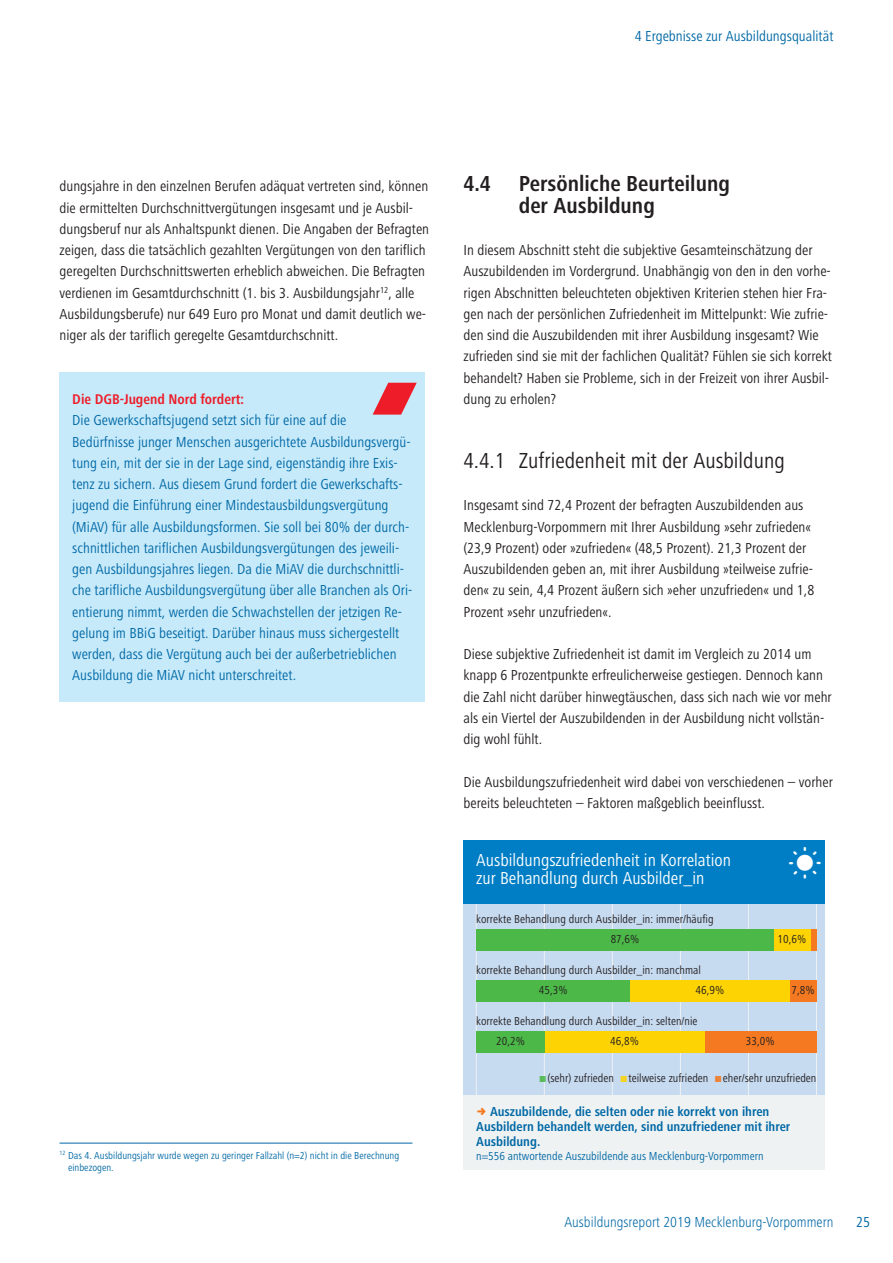
<style>
.page{position:relative;width:893px;height:1263px;background:#fff}
.page>*{position:absolute;margin:0;border:0;box-sizing:border-box;transform-origin:0 0}
.t1{font:45px "Tepu";color:#fff}
.t2{font:700 condensed 22.5px/21.3px "Frutiger Next LT";color:#231f20}
.t3{font:condensed 22.5px "Frutiger Next LT";color:#231f20}
.t4{font:condensed 18px/18px "Frutiger Next LT";color:#fff}
.t5{font:condensed 15px/21.3px "Frutiger Next LT";color:#231f20}
.t6{font:condensed 15px/21.3px "Frutiger Next LT";color:#0068a5}
.t7{font:300 condensed 15px "Frutiger Next LT";color:#0068a5}
.t8{font:700 condensed 14.55px "Frutiger Next LT";color:#ee1c28}
.t9{font:700 condensed 13.5px/15px "Frutiger Next LT";color:#0068a5}
.t10{font:condensed 12px/19.8px "Frutiger Next LT";color:#231f20}
.t11{font:condensed 12px "Frutiger Next LT";color:#0068a5}
.t12{font:condensed 10.5px/12.8px "Frutiger Next LT";color:#0068a5}
.s1{color:#4cb848}
.s2{color:#fed304}
.s3{color:#f47921}
</style>
<div class="page">
<hr style="left:60px;top:1143px;width:352px;height:1px;background:#0068a5">
<div style="left:60px;top:372px;width:365px;height:330px;background:#c6eafa"></div>
<svg style="left:373px;top:383px;width:44px;height:32px"></svg>
<div style="left:463px;top:1095px;width:362px;height:74px;background:#eff2f3"></div>
<div style="left:463px;top:872px;width:362px;height:223px;background:#c6daf0"></div>
<hr style="left:476px;top:872px;width:1px;height:255px;background:#eff2f3">
<hr style="left:544px;top:872px;width:1px;height:255px;background:#eff2f3">
<hr style="left:612px;top:872px;width:1px;height:255px;background:#eff2f3">
<hr style="left:680px;top:872px;width:1px;height:255px;background:#eff2f3">
<hr style="left:748px;top:872px;width:1px;height:255px;background:#eff2f3">
<hr style="left:816px;top:872px;width:1px;height:255px;background:#eff2f3">
<svg style="left:810px;top:929px;width:6px;height:21px"></svg>
<div style="left:774px;top:929px;width:36px;height:21px;background:#fed304"></div>
<div style="left:476px;top:929px;width:298px;height:21px;background:#4cb848"></div>
<div style="left:790px;top:980px;width:26px;height:21px;background:#f47921"></div>
<div style="left:630px;top:980px;width:160px;height:21px;background:#fed304"></div>
<div style="left:476px;top:980px;width:154px;height:21px;background:#4cb848"></div>
<div style="left:704px;top:1031px;width:112px;height:21px;background:#f47921"></div>
<div style="left:545px;top:1031px;width:159px;height:21px;background:#fed304"></div>
<div style="left:476px;top:1031px;width:69px;height:21px;background:#4cb848"></div>
<div style="left:463px;top:840px;width:362px;height:64px;background:#007ec5"></div>
<p class="t6" style="left:635px;top:27px;width:200px">4 Ergebnisse zur Ausbildungsqualität</p>
<p class="t5" style="left:60px;top:177px;width:371px">dungsjahre in den einzelnen Berufen adäquat vertreten sind, können die ermittelten Durchschnittvergütungen insgesamt und je Ausbil&shy;dungsberuf nur als Anhaltspunkt dienen. Die Angaben der Befragten zeigen, dass die tatsächlich gezahlten Vergütungen von den tariflich geregelten Durchschnittswerten erheblich abweichen. Die Befragten verdienen im Gesamtdurchschnitt (1. bis 3. Ausbildungsjahr<sup>12</sup>, alle Ausbildungsberufe) nur 649 Euro pro Monat und damit deutlich we&shy;niger als der tariflich geregelte Gesamtdurchschnitt.</p>
<p class="t8" style="left:72px;top:394px;width:173px">Die DGB-Jugend Nord fordert:</p>
<p class="t6" style="left:72px;top:411px;width:342px">Die Gewerkschaftsjugend setzt sich für eine auf die Bedürfnisse junger Menschen ausgerichtete Ausbildungsvergü&shy;tung ein, mit der sie in der Lage sind, eigenständig ihre Exis&shy;tenz zu sichern. Aus diesem Grund fordert die Gewerkschafts&shy;jugend die Einführung einer Mindestausbildungsvergütung (MiAV) für alle Ausbildungsformen. Sie soll bei 80% der durch&shy;schnittlichen tariflichen Ausbildungsvergütungen des jeweili&shy;gen Ausbildungsjahres liegen. Da die MiAV die durchschnittli&shy;che tarifliche Ausbildungsvergütung über alle Branchen als Ori&shy;entierung nimmt, werden die Schwachstellen der jetzigen Re&shy;gelung im BBiG beseitigt. Darüber hinaus muss sichergestellt werden, dass die Vergütung auch bei der außerbetrieblichen Ausbildung die MiAV nicht unterschreitet.</p>
<p class="t12" style="left:68px;top:1150px;width:333px;text-indent:-9px"><sup>12</sup> Das 4. Ausbildungsjahr wurde wegen zu geringer Fallzahl (n=2) nicht in die Berechnung einbezogen.</p>
<h2 class="t2" style="left:519px;top:176px;width:213px;text-indent:-55px">4.4 Persönliche Beurteilung der Ausbildung</h2>
<p class="t5" style="left:463px;top:241px;width:370px">In diesem Abschnitt steht die subjektive Gesamteinschätzung der Auszubildenden im Vordergrund. Unabhängig von den in den vorhe&shy;rigen Abschnitten beleuchteten objektiven Kriterien stehen hier Fra&shy;gen nach der persönlichen Zufriedenheit im Mittelpunkt: Wie zufrie&shy;den sind die Auszubildenden mit ihrer Ausbildung insgesamt? Wie zufrieden sind sie mit der fachlichen Qualität? Fühlen sie sich korrekt behandelt? Haben sie Probleme, sich in der Freizeit von ihrer Ausbil&shy;dung zu erholen?</p>
<h2 class="t3" style="left:463px;top:453px;width:323px">4.4.1 Zufriedenheit mit der Ausbildung</h2>
<p class="t5" style="left:463px;top:496px;width:352px">Insgesamt sind 72,4 Prozent der befragten Auszubildenden aus Mecklenburg-Vorpommern mit Ihrer Ausbildung »sehr zufrieden« (23,9 Prozent) oder »zufrieden« (48,5 Prozent). 21,3 Prozent der Auszubildenden geben an, mit ihrer Ausbildung »teilweise zufrie&shy;den« zu sein, 4,4 Prozent äußern sich »eher unzufrieden« und 1,8<br>Prozent »sehr unzufrieden«.</p>
<p class="t5" style="left:463px;top:645px;width:370px">Diese subjektive Zufriedenheit ist damit im Vergleich zu 2014 um knapp 6 Prozentpunkte erfreulicherweise gestiegen. Dennoch kann die Zahl nicht darüber hinwegtäuschen, dass sich nach wie vor mehr als ein Viertel der Auszubildenden in der Ausbildung nicht vollstän&shy;dig wohl fühlt.</p>
<p class="t5" style="left:463px;top:773px;width:371px">Die Ausbildungszufriedenheit wird dabei von verschiedenen – vorher bereits beleuchteten – Faktoren maßgeblich beeinflusst.</p>
<p class="t4" style="left:476px;top:852px;width:256px">Ausbildungszufriedenheit in Korrelation zur Behandlung durch Ausbilder_in</p>
<p class="t10" style="left:611px;top:910px;width:104px;text-indent:-134px">korrekte Behandlung durch Ausbilder_in: immer/häufig<br>87,6%</p>
<h1 class="t1" style="left:782px;top:832px;width:46px">Ű</h1>
<p class="t10" style="left:778px;top:930px;width:30px">10,6%</p>
<p class="t10" style="left:539px;top:961px;width:164px;text-indent:-63px">korrekte Behandlung durch Ausbilder_in: manchmal<br>45,3%</p>
<p class="t10" style="left:695px;top:981px;width:30px">46,9%</p>
<p class="t10" style="left:791px;top:981px;width:25px">7,8%</p>
<p class="t10" style="left:496px;top:1012px;width:203px;text-indent:-20px">korrekte Behandlung durch Ausbilder_in: selten/nie<br>20,2%</p>
<p class="t10" style="left:610px;top:1032px;width:30px">46,8%</p>
<p class="t10" style="left:746px;top:1032px;width:30px">33,0%</p>
<p class="t10" style="left:543px;top:1070px;width:274px"><span class="s1">ı</span>(sehr) zufrieden <span class="s2">ı</span>teilweise zufrieden <span class="s3">ı</span> eher/sehr unzufrieden</p>
<p class="t9" style="left:476px;top:1106px;width:316px;text-indent:14px">Auszubildende, die selten oder nie korrekt von ihren<br>Ausbildern behandelt werden, sind unzufriedener mit ihrer<br>Ausbildung.</p>
<p class="t11" style="left:476px;top:1152px;width:289px">n=556 antwortende Auszubildende aus Mecklenburg-Vorpommern</p>
<p class="t7" style="left:564px;top:1217px;width:270px">Ausbildungsreport 2019 Mecklenburg-Vorpommern</p>
<p class="t6" style="left:856px;top:1213px;width:15px">25</p>
</div>
